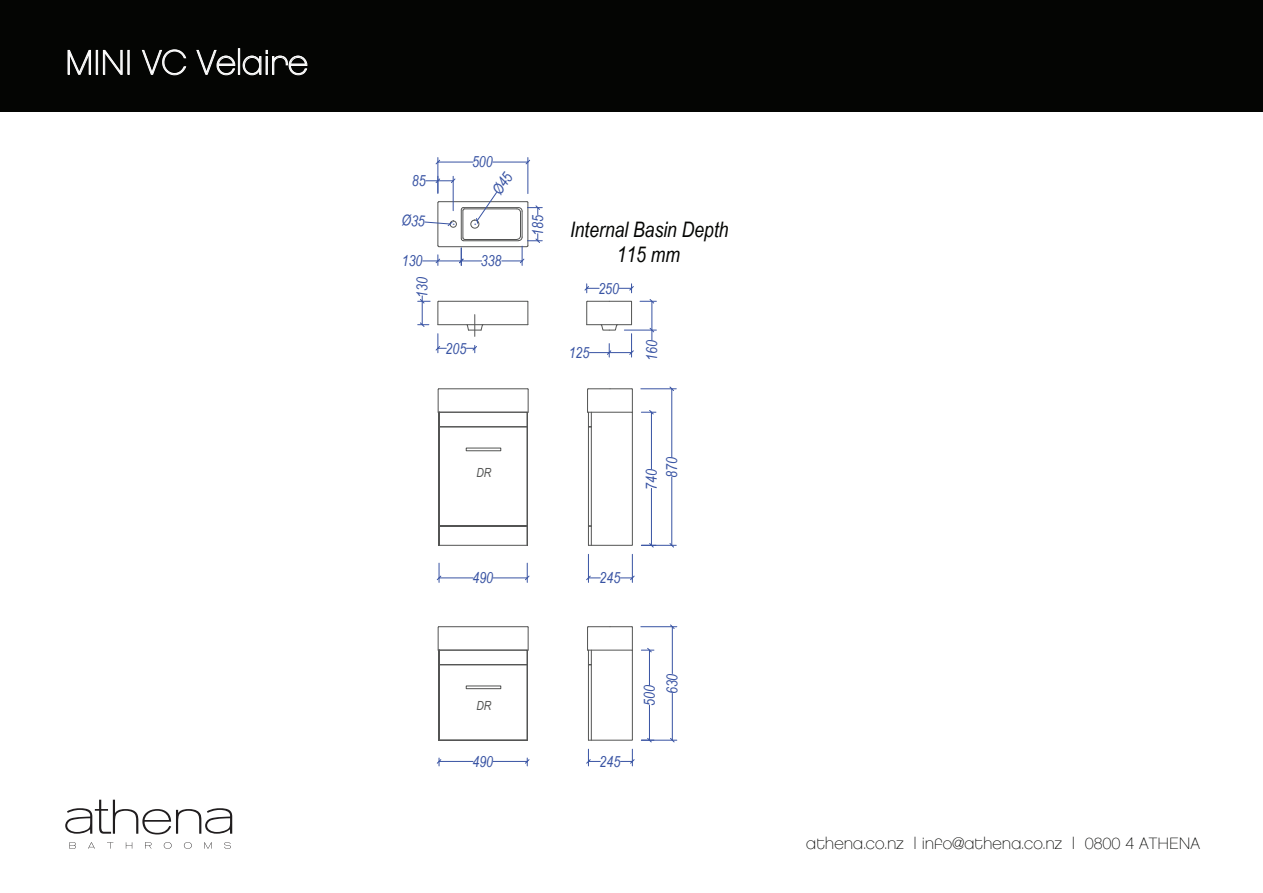
<style>
.page{position:relative;width:1263px;height:893px;background:#fff}
.page>*{position:absolute;margin:0;border:0;box-sizing:border-box;transform-origin:0 0}
.t1{font:34.5px "Chalet Paris Nineteen Eighty";color:#fff}
.t2{font:italic 21.3px/25.5px "Arial Narrow";color:#040503;text-align:center}
.t3{font:16.5px "Chalet Paris Nineteen Eighty";color:#040503}
.t4{font:italic 15px "Arial Narrow";color:#3853a3}
.t5{font:italic 12.6px "Arial Narrow";color:#535453}
</style>
<div class="page">
<div style="left:0;top:0;width:1263px;height:112px;background:#040503"></div>
<svg style="left:65px;top:799px;width:167px;height:35px"></svg>
<svg style="left:69px;top:842px;width:7px;height:6px"></svg>
<svg style="left:88px;top:842px;width:7px;height:6px"></svg>
<svg style="left:126px;top:842px;width:6px;height:6px"></svg>
<svg style="left:145px;top:842px;width:7px;height:6px"></svg>
<svg style="left:164px;top:842px;width:8px;height:6px"></svg>
<svg style="left:184px;top:842px;width:8px;height:6px"></svg>
<svg style="left:204px;top:842px;width:8px;height:6px"></svg>
<svg style="left:224px;top:842px;width:7px;height:6px"></svg>
<svg style="left:68px;top:50px;width:23px;height:25px"></svg>
<div style="left:96px;top:50px;width:2px;height:25px;border:1px solid #fff"></div>
<svg style="left:103px;top:50px;width:26px;height:25px"></svg>
<svg style="left:142px;top:49px;width:44px;height:26px"></svg>
<svg style="left:196px;top:50px;width:39px;height:25px"></svg>
<div style="left:238px;top:48px;width:2px;height:27px;border:1px solid #fff"></div>
<svg style="left:243px;top:50px;width:64px;height:25px"></svg>
<hr style="left:439px;top:426px;width:88px;height:1px;background:#535453">
<hr style="left:439px;top:525px;width:88px;height:1px;background:#535453">
<hr style="left:439px;top:526px;width:88px;height:1px;background:#535453">
<div style="left:439px;top:412px;width:88px;height:133px;border:1px solid #535453"></div>
<div style="left:466px;top:448px;width:35px;height:3px;border:1px solid #535453"></div>
<hr style="left:439px;top:577px;width:34px;height:1px;background:#3853a3">
<hr style="left:493px;top:577px;width:34px;height:1px;background:#3853a3">
<svg style="left:436px;top:563px;width:6px;height:19px"></svg>
<svg style="left:524px;top:563px;width:6px;height:19px"></svg>
<svg style="left:438px;top:388px;width:1px;height:24px"></svg>
<svg style="left:528px;top:388px;width:1px;height:24px"></svg>
<hr style="left:439px;top:388px;width:89px;height:1px;background:#535453">
<hr style="left:438px;top:412px;width:90px;height:1px;background:#535453">
<hr style="left:439px;top:664px;width:88px;height:1px;background:#535453">
<hr style="left:439px;top:740px;width:88px;height:1px;background:#535453">
<div style="left:439px;top:650px;width:88px;height:90px;border:1px solid #535453"></div>
<hr style="left:439px;top:761px;width:34px;height:1px;background:#3853a3">
<hr style="left:493px;top:761px;width:34px;height:1px;background:#3853a3">
<svg style="left:436px;top:758px;width:6px;height:8px"></svg>
<svg style="left:524px;top:758px;width:6px;height:8px"></svg>
<svg style="left:438px;top:626px;width:1px;height:24px"></svg>
<svg style="left:528px;top:626px;width:1px;height:24px"></svg>
<hr style="left:439px;top:626px;width:89px;height:1px;background:#535453">
<hr style="left:438px;top:650px;width:90px;height:1px;background:#535453">
<svg style="left:587px;top:388px;width:46px;height:157px"></svg>
<svg style="left:587px;top:626px;width:46px;height:114px"></svg>
<svg style="left:586px;top:554px;width:14px;height:28px"></svg>
<svg style="left:620px;top:554px;width:15px;height:28px"></svg>
<hr style="left:641px;top:545px;width:35px;height:1px;background:#3853a3">
<hr style="left:641px;top:388px;width:35px;height:1px;background:#3853a3">
<hr style="left:672px;top:477px;width:1px;height:68px;background:#3853a3">
<hr style="left:672px;top:389px;width:1px;height:68px;background:#3853a3">
<svg style="left:669px;top:542px;width:6px;height:6px"></svg>
<svg style="left:669px;top:386px;width:6px;height:5px"></svg>
<hr style="left:641px;top:740px;width:36px;height:1px;background:#3853a3">
<hr style="left:641px;top:626px;width:36px;height:1px;background:#3853a3">
<hr style="left:672px;top:693px;width:1px;height:47px;background:#3853a3">
<hr style="left:672px;top:626px;width:1px;height:47px;background:#3853a3">
<svg style="left:670px;top:737px;width:5px;height:6px"></svg>
<svg style="left:670px;top:624px;width:5px;height:5px"></svg>
<hr style="left:649px;top:705px;width:1px;height:35px;background:#3853a3">
<hr style="left:649px;top:650px;width:1px;height:35px;background:#3853a3">
<svg style="left:641px;top:738px;width:13px;height:5px"></svg>
<svg style="left:641px;top:648px;width:13px;height:5px"></svg>
<hr style="left:651px;top:412px;width:1px;height:57px;background:#3853a3">
<hr style="left:651px;top:488px;width:1px;height:57px;background:#3853a3">
<svg style="left:641px;top:410px;width:15px;height:5px"></svg>
<svg style="left:641px;top:542px;width:15px;height:6px"></svg>
<svg style="left:620px;top:749px;width:15px;height:17px"></svg>
<svg style="left:586px;top:749px;width:14px;height:17px"></svg>
<hr style="left:439px;top:545px;width:88px;height:1px;background:#535453">
<hr style="left:438px;top:157px;width:1px;height:36px;background:#3853a3">
<hr style="left:528px;top:157px;width:1px;height:36px;background:#3853a3">
<hr style="left:438px;top:162px;width:35px;height:1px;background:#3853a3">
<hr style="left:493px;top:162px;width:35px;height:1px;background:#3853a3">
<svg style="left:435px;top:159px;width:6px;height:6px"></svg>
<svg style="left:525px;top:159px;width:5px;height:6px"></svg>
<svg style="left:438px;top:302px;width:1px;height:22px"></svg>
<svg style="left:527px;top:301px;width:2px;height:24px"></svg>
<hr style="left:438px;top:301px;width:89px;height:1px;background:#535453">
<svg style="left:467px;top:314px;width:16px;height:22px"></svg>
<hr style="left:438px;top:324px;width:90px;height:1px;background:#535453">
<svg style="left:435px;top:334px;width:11px;height:19px"></svg>
<svg style="left:467px;top:345px;width:10px;height:8px"></svg>
<svg style="left:586px;top:301px;width:48px;height:56px"></svg>
<hr style="left:624px;top:330px;width:32px;height:1px;background:#3853a3">
<hr style="left:652px;top:301px;width:1px;height:39px;background:#3853a3">
<svg style="left:640px;top:299px;width:16px;height:5px"></svg>
<svg style="left:649px;top:327px;width:6px;height:6px"></svg>
<svg style="left:584px;top:284px;width:15px;height:9px"></svg>
<svg style="left:619px;top:284px;width:15px;height:9px"></svg>
<svg style="left:418px;top:296px;width:12px;height:31px"></svg>
<svg style="left:422px;top:171px;width:120px;height:94px"></svg>
<h1 class="t1" style="left:65px;top:43px;width:244px">MINI VC Velaire</h1>
<p class="t4" style="left:412px;top:170px;width:15px">85</p>
<p class="t4" style="left:472px;top:151px;width:22px">500</p>
<p class="t4" style="left:402px;top:250px;width:22px">130</p>
<p class="t4" style="left:481px;top:250px;width:22px">338</p>
<p class="t4" style="left:412px;top:298px;width:22px;rotate:-90deg">130</p>
<p class="t4" style="left:446px;top:338px;width:22px">205</p>
<p class="t4" style="left:527px;top:235px;width:22px;rotate:-90deg">185</p>
<h2 class="t2" style="left:570px;top:216px;width:160px">Internal Basin Depth<br>115 mm</h2>
<p class="t4" style="left:598px;top:278px;width:22px">250</p>
<p class="t4" style="left:569px;top:342px;width:22px">125</p>
<p class="t4" style="left:642px;top:361px;width:22px;rotate:-90deg">160</p>
<p class="t5" style="left:476px;top:463px;width:16px">DR</p>
<p class="t4" style="left:641px;top:490px;width:22px;rotate:-90deg">740</p>
<p class="t4" style="left:661px;top:478px;width:22px;rotate:-90deg">870</p>
<p class="t4" style="left:473px;top:567px;width:22px">490</p>
<p class="t4" style="left:600px;top:567px;width:22px">245</p>
<p class="t5" style="left:476px;top:696px;width:16px">DR</p>
<p class="t4" style="left:639px;top:706px;width:22px;rotate:-90deg">500</p>
<p class="t4" style="left:662px;top:694px;width:22px;rotate:-90deg">630</p>
<p class="t4" style="left:473px;top:751px;width:22px">490</p>
<p class="t4" style="left:600px;top:751px;width:22px">245</p>
<p class="t3" style="left:806px;top:833px;width:395px">athena.co.nz | info@athena.co.nz | 0800 4 ATHENA</p>
</div>
